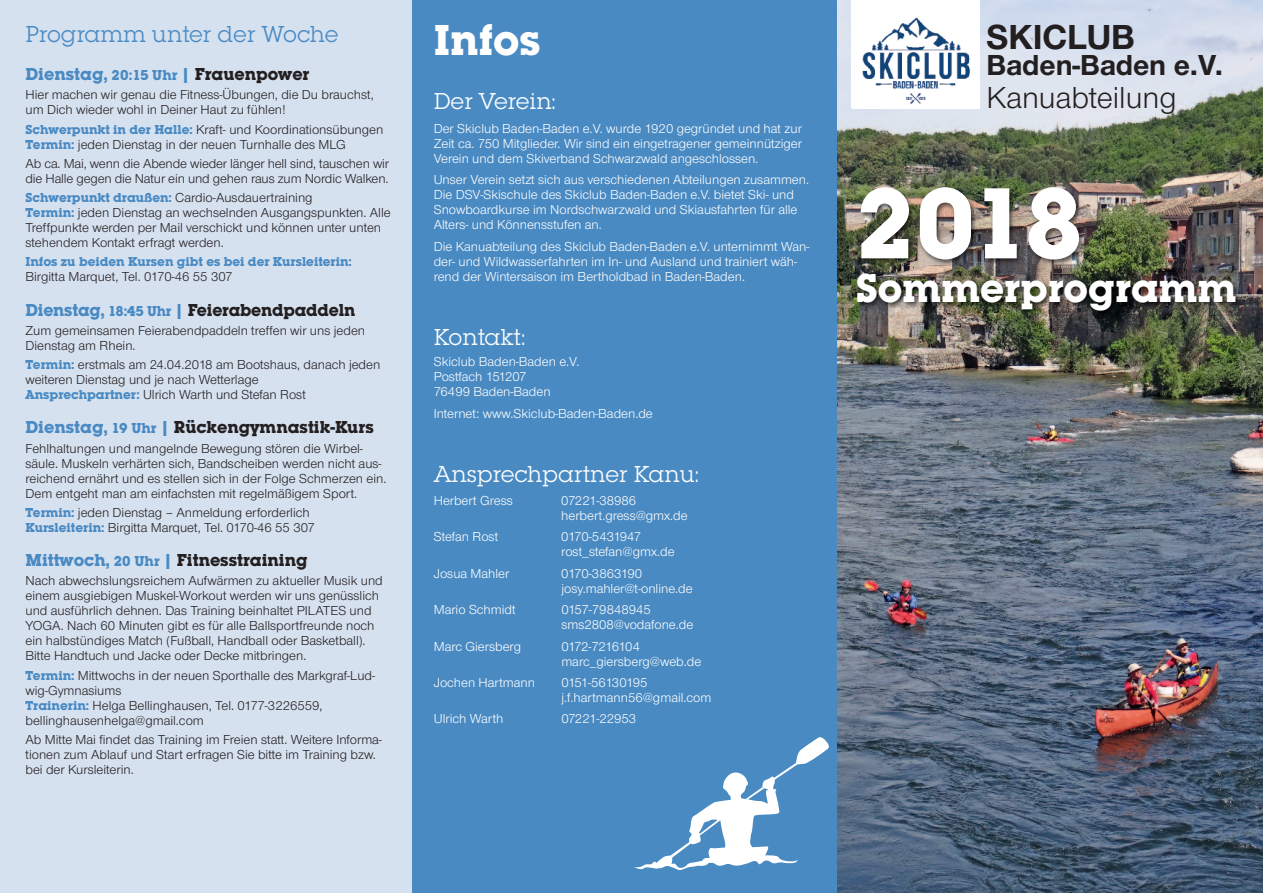
<style>
.page{position:relative;width:1263px;height:893px;background:#fff}
.page>*{position:absolute;margin:0;border:0;box-sizing:border-box;transform-origin:0 0}
.t1{font:700 105px "Lubalin Graph Itc T";color:#fff}
.t2{font:700 45px "Lubalin Graph Itc T";color:#fff}
.t3{font:700 42px "Lubalin Graph Itc T";color:#fff}
.t4{font:700 36px "Nimbus San Nov T";color:#231f20}
.t5{font:31.5px "Nimbus San Nov T";color:#231f20}
.t6{font:700 30px "Nimbus San Nov T";color:#231f20}
.t7{font:24px "Lubalin Graph Itc T";color:#fff}
.t8{font:24px "Lubalin Graph Itc T";color:#498ac3}
.t9{font:700 18px "Lubalin Graph Itc T";color:#231f20}
.t10{font:13.5px/15px "Nimbus San Nov T";color:#231f20}
.t11{font:13.5px/15px "Nimbus San Nov T";color:#fff}
.t12{font:700 13.5px "Lubalin Graph Itc T";color:#498ac3}
.s1{color:#498ac3}
.s2{font-size:15px;color:#498ac3}
.s3{font-family:"Lubalin Graph Itc T";font-weight:700;color:#498ac3}
</style>
<div class="page">
<div style="left:0;top:0;width:412px;height:893px;background:#d6e1f0"></div>
<div style="left:412px;top:0;width:426px;height:893px;background:#498ac3"></div>
<svg style="left:634px;top:737px;width:195px;height:133px"></svg>
<img style="left:838px;top:0;width:425px;height:893px">
<img style="left:852px;top:0;width:127px;height:108px">
<img style="left:844px;top:169px;width:419px;height:197px">
<h3 class="t8" style="left:26px;top:19px;width:315px">Programm unter der Woche</h3>
<h3 class="t9" style="left:26px;top:63px;width:285px"><span class="s1">Dienstag,</span> <span class="s2">20:15 Uhr</span> <span class="s1">|</span> Frauenpower</h3>
<p class="t10" style="left:26px;top:87px;width:350px">Hier machen wir genau die Fitness-Übungen, die Du brauchst, um Dich wieder wohl in Deiner Haut zu fühlen!</p>
<p class="t10" style="left:26px;top:121px;width:359px"><span class="s3">Schwerpunkt in der Halle:</span> Kraft- und Koordinationsübungen<br><span class="s3">Termin:</span> jeden Dienstag in der neuen Turnhalle des MLG</p>
<p class="t10" style="left:26px;top:156px;width:365px">Ab ca. Mai, wenn die Abende wieder länger hell sind, tauschen wir die Halle gegen die Natur ein und gehen raus zum Nordic Walken.</p>
<p class="t10" style="left:26px;top:190px;width:367px"><span class="s3">Schwerpunkt draußen:</span> Cardio-Ausdauertraining<br><span class="s3">Termin:</span> jeden Dienstag an wechselnden Ausgangspunkten. Alle Treffpunkte werden per Mail verschickt und können unter unten stehendem Kontakt erfragt werden.</p>
<p class="t12" style="left:26px;top:254px;width:328px">Infos zu beiden Kursen gibt es bei der Kursleiterin:</p>
<p class="t10" style="left:26px;top:269px;width:209px">Birgitta Marquet, Tel. 0170-46 55 307</p>
<h3 class="t9" style="left:26px;top:299px;width:331px"><span class="s1">Dienstag,</span> <span class="s2">18:45 Uhr</span> <span class="s1">|</span> Feierabendpaddeln</h3>
<p class="t10" style="left:26px;top:323px;width:341px">Zum gemeinsamen Feierabendpaddeln treffen wir uns jeden<br>Dienstag am Rhein.</p>
<p class="t10" style="left:26px;top:357px;width:356px"><span class="s3">Termin:</span> erstmals am 24.04.2018 am Bootshaus, danach jeden weiteren Dienstag und je nach Wetterlage<br><span class="s3">Ansprechpartner:</span> Ulrich Warth und Stefan Rost</p>
<h3 class="t9" style="left:26px;top:417px;width:350px"><span class="s1">Dienstag,</span> <span class="s2">19 Uhr</span> <span class="s1">|</span> Rückengymnastik-Kurs</h3>
<p class="t10" style="left:26px;top:440px;width:362px">Fehlhaltungen und mangelnde Bewegung stören die Wirbel&shy;säule. Muskeln verhärten sich, Bandscheiben werden nicht aus&shy;reichend ernährt und es stellen sich in der Folge Schmerzen ein.<br>Dem entgeht man am einfachsten mit regelmäßigem Sport.</p>
<p class="t10" style="left:26px;top:505px;width:291px"><span class="s3">Termin:</span> jeden Dienstag – Anmeldung erforderlich<br><span class="s3">Kursleiterin:</span> Birgitta Marquet, Tel. 0170-46 55 307</p>
<h3 class="t9" style="left:26px;top:549px;width:284px"><span class="s1">Mittwoch,</span> <span class="s2">20 Uhr</span> <span class="s1">|</span> Fitnesstraining</h3>
<p class="t10" style="left:26px;top:573px;width:359px">Nach abwechslungsreichem Aufwärmen zu aktueller Musik und einem ausgiebigen Muskel-Workout werden wir uns genüsslich und ausführlich dehnen. Das Training beinhaltet PILATES und YOGA. Nach 60 Minuten gibt es für alle Ballsportfreunde noch ein halbstündiges Match (Fußball, Handball oder Basketball).<br>Bitte Handtuch und Jacke oder Decke mitbringen.</p>
<p class="t10" style="left:26px;top:667px;width:351px"><span class="s3">Termin:</span> Mittwochs in der neuen Sporthalle des Markgraf-Lud&shy;wig-Gymnasiums<br><span class="s3">Trainerin:</span> Helga Bellinghausen, Tel. 0177-3226559, bellinghausenhelga@gmail.com</p>
<p class="t10" style="left:26px;top:732px;width:358px">Ab Mitte Mai findet das Training im Freien statt. Weitere Informa&shy;tionen zum Ablauf und Start erfragen Sie bitte im Training bzw. bei der Kursleiterin.</p>
<h2 class="t2" style="left:434px;top:14px;width:108px">Infos</h2>
<h3 class="t7" style="left:434px;top:87px;width:124px">Der Verein:</h3>
<p class="t11" style="left:434px;top:121px;width:370px;text-align:justify">Der Skiclub Baden-Baden e.V. wurde 1920 gegründet und hat zur Zeit ca. 750 Mitglieder. Wir sind ein eingetragener gemeinnütziger Verein und dem Skiverband Schwarzwald angeschlossen.</p>
<p class="t11" style="left:434px;top:172px;width:377px">Unser Verein setzt sich aus verschiedenen Abteilungen zusammen.<br>Die DSV-Skischule des Skiclub Baden-Baden e.V. bietet Ski- und Snowboardkurse im Nordschwarzwald und Skiausfahrten für alle Alters- und Könnensstufen an.</p>
<p class="t11" style="left:434px;top:238px;width:377px">Die Kanuabteilung des Skiclub Baden-Baden e.V. unternimmt Wan&shy;der- und Wildwasserfahrten im In- und Ausland und trainiert wäh&shy;rend der Wintersaison im Bertholdbad in Baden-Baden.</p>
<h3 class="t7" style="left:434px;top:322px;width:93px">Kontakt:</h3>
<p class="t11" style="left:434px;top:354px;width:147px">Skiclub Baden-Baden e.V.<br>Postfach 151207<br>76499 Baden-Baden</p>
<p class="t11" style="left:434px;top:405px;width:221px">Internet: www.Skiclub-Baden-Baden.de</p>
<h3 class="t7" style="left:434px;top:459px;width:267px">Ansprechpartner Kanu:</h3>
<p class="t11" style="left:434px;top:493px;width:81px">Herbert Gress</p>
<p class="t11" style="left:561px;top:493px;width:128px">07221-38986 herbert.gress@gmx.de</p>
<p class="t11" style="left:434px;top:529px;width:66px">Stefan Rost</p>
<p class="t11" style="left:561px;top:529px;width:115px">0170-5431947 rost_stefan@gmx.de</p>
<p class="t11" style="left:434px;top:566px;width:77px">Josua Mahler</p>
<p class="t11" style="left:561px;top:566px;width:133px">0170-3863190 josy.mahler@t-online.de</p>
<p class="t11" style="left:434px;top:602px;width:83px">Mario Schmidt</p>
<p class="t11" style="left:561px;top:602px;width:133px">0157-79848945 sms2808@vodafone.de</p>
<p class="t11" style="left:434px;top:638px;width:89px">Marc Giersberg</p>
<p class="t11" style="left:561px;top:638px;width:141px">0172-7216104 marc_giersberg@web.de</p>
<p class="t11" style="left:434px;top:675px;width:103px">Jochen Hartmann</p>
<p class="t11" style="left:561px;top:675px;width:152px">0151-56130195 j.f.hartmann56@gmail.com</p>
<p class="t11" style="left:434px;top:711px;width:71px">Ulrich Warth</p>
<p class="t11" style="left:561px;top:711px;width:77px">07221-22953</p>
<h3 class="t4" style="left:986px;top:16px;width:150px">SKICLUB</h3>
<h3 class="t6" style="left:986px;top:47px;width:238px">Baden-Baden e.V.</h3>
<h3 class="t5" style="left:986px;top:79px;width:192px">Kanuabteilung</h3>
<h1 class="t1" style="left:856px;top:161px;width:229px">2018</h1>
<h3 class="t3" style="left:856px;top:263px;width:382px">Sommerprogramm</h3>
</div>
